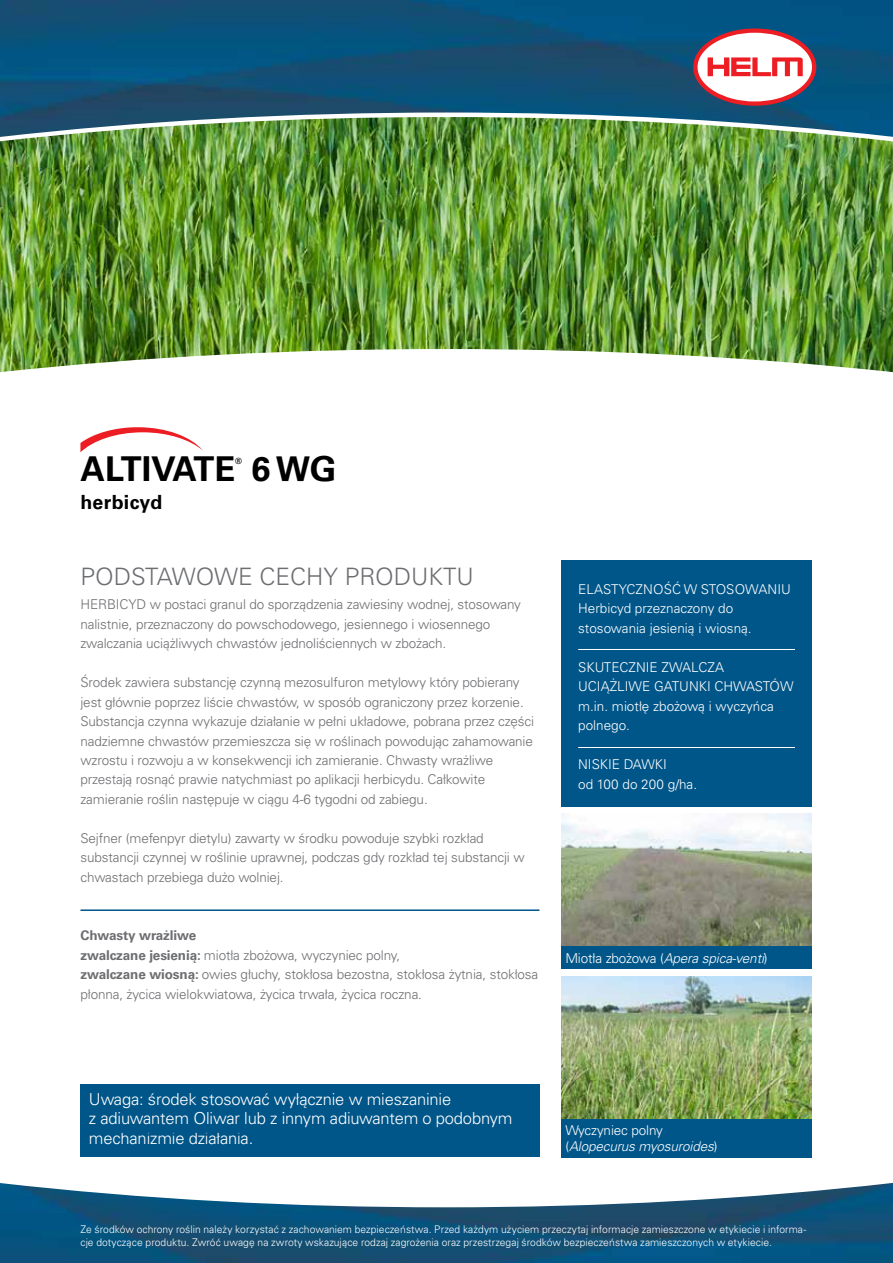
<style>
.page{position:relative;width:893px;height:1263px;background:#fff}
.page>*{position:absolute;margin:0;border:0;box-sizing:border-box;transform-origin:0 0}
.t1{font:700 34.2px "Univers LT Pro 65";color:#000}
.t2{font:300 24px "Univers LT Pro 45";color:#6d6e71}
.t3{font:700 19.5px "Univers LT Pro 65";letter-spacing:.015em;color:#000}
.t4{font:300 16.5px/19.5px "Univers LT Pro 45";letter-spacing:-.01em;color:#fff}
.t5{font:300 13.5px/19.5px "Univers LT Pro 45";letter-spacing:-.01em;color:#6d6e71}
.t6{font:300 13.5px/19.5px "Univers LT Pro 45";color:#fff}
.t7{font:italic 300 13.5px/16.5px "Univers LT Pro 45";letter-spacing:-.01em;color:#fff}
.t8{font:700 13.5px "Univers LT Pro 65";letter-spacing:-.01em;color:#6d6e71}
.t9{font:300 10.5px/12.6px "Univers LT Pro 45";letter-spacing:.005em;color:#fff}
.t10{font:700 8.55px "Univers LT Pro 65";color:#000}
.s1{font-family:"Univers LT Pro 65";font-weight:700}
.s2{font-style:normal}
</style>
<div class="page">
<img style="left:0;top:1183px;width:893px;height:80px">
<img style="left:0;top:0;width:893px;height:117px">
<div style="left:80px;top:1084px;width:459px;height:73px;background:#005689"></div>
<div style="left:561px;top:560px;width:251px;height:247px;background:#005689"></div>
<hr style="left:578px;top:649px;width:217px;height:1px;background:#fff">
<hr style="left:578px;top:747px;width:217px;height:1px;background:#fff">
<hr style="left:80px;top:909px;width:459px;height:2px;background:#005689">
<svg style="left:693px;top:29px;width:123px;height:77px"></svg>
<svg style="left:80px;top:427px;width:123px;height:25px"></svg>
<img style="left:561px;top:814px;width:251px;height:132px">
<img style="left:561px;top:977px;width:251px;height:142px">
<div style="left:561px;top:1119px;width:251px;height:38px;background:#005689"></div>
<div style="left:561px;top:946px;width:251px;height:23px;background:#005689"></div>
<img style="left:0;top:117px;width:893px;height:255px">
<h1 class="t1" style="left:80px;top:445px;width:156px">ALTIVATE</h1>
<p class="t10" style="left:235px;top:455px;width:8px">®</p>
<h1 class="t1" style="left:252px;top:445px;width:87px">6 WG</h1>
<h3 class="t3" style="left:80px;top:488px;width:83px">herbicyd</h3>
<h2 class="t2" style="left:80px;top:560px;width:395px">PODSTAWOWE CECHY PRODUKTU</h2>
<p class="t5" style="left:80px;top:594px;width:442px">HERBICYD w postaci granul do sporządzenia zawiesiny wodnej, stosowany nalistnie, przeznaczony do powschodowego, jesiennego i wiosennego zwalczania uciążliwych chwastów jednoliściennych w zbożach.</p>
<p class="t5" style="left:80px;top:672px;width:455px">Środek zawiera substancję czynną mezosulfuron metylowy który pobierany jest głównie poprzez liście chwastów, w sposób ograniczony przez korzenie.<br>Substancja czynna wykazuje działanie w pełni układowe, pobrana przez części nadziemne chwastów przemieszcza się w roślinach powodując zahamowanie wzrostu i rozwoju a w konsekwencji ich zamieranie. Chwasty wrażliwe przestają rosnąć prawie natychmiast po aplikacji herbicydu. Całkowite zamieranie roślin następuje w ciągu 4-6 tygodni od zabiegu.</p>
<p class="t5" style="left:80px;top:828px;width:446px">Sejfner (mefenpyr dietylu) zawarty w środku powoduje szybki rozkład substancji czynnej w roślinie uprawnej, podczas gdy rozkład tej substancji w chwastach przebiega dużo wolniej.</p>
<p class="t8" style="left:80px;top:926px;width:117px">Chwasty wrażliwe</p>
<p class="t5" style="left:80px;top:945px;width:459px"><span class="s1">zwalczane jesienią:</span> miotła zbożowa, wyczyniec polny,<br><span class="s1">zwalczane wiosną:</span> owies głuchy, stokłosa bezostna, stokłosa żytnia, stokłosa płonna, życica wielokwiatowa, życica trwała, życica roczna.</p>
<p class="t6" style="left:578px;top:579px;width:214px">ELASTYCZNOŚĆ W STOSOWANIU<br>Herbicyd przeznaczony do stosowania jesienią i wiosną.</p>
<p class="t6" style="left:578px;top:657px;width:217px">SKUTECZNIE ZWALCZA<br>UCIĄŻLIWE GATUNKI CHWASTÓW m.in. miotłę zbożową i wyczyńca polnego.</p>
<p class="t6" style="left:578px;top:754px;width:120px">NISKIE DAWKI<br>od 100 do 200 g/ha.</p>
<p class="t7" style="left:565px;top:950px;width:204px"><span class="s2">Miotła zbożowa (</span>Apera spica-venti<span class="s2">)</span></p>
<p class="t4" style="left:89px;top:1089px;width:425px">Uwaga: środek stosować wyłącznie w mieszaninie<br>z adiuwantem Oliwar lub z innym adiuwantem o podobnym mechanizmie działania.</p>
<p class="t7" style="left:565px;top:1122px;width:154px"><span class="s2">Wyczyniec polny (</span>Alopecurus myosuroides<span class="s2">)</span></p>
<p class="t9" style="left:80px;top:1223px;width:727px">Ze środków ochrony roślin należy korzystać z zachowaniem bezpieczeństwa. Przed każdym użyciem przeczytaj informacje zamieszczone w etykiecie i informa&shy;cje dotyczące produktu. Zwróć uwagę na zwroty wskazujące rodzaj zagrożenia oraz przestrzegaj środków bezpieczeństwa zamieszczonych w etykiecie.</p>
</div>
